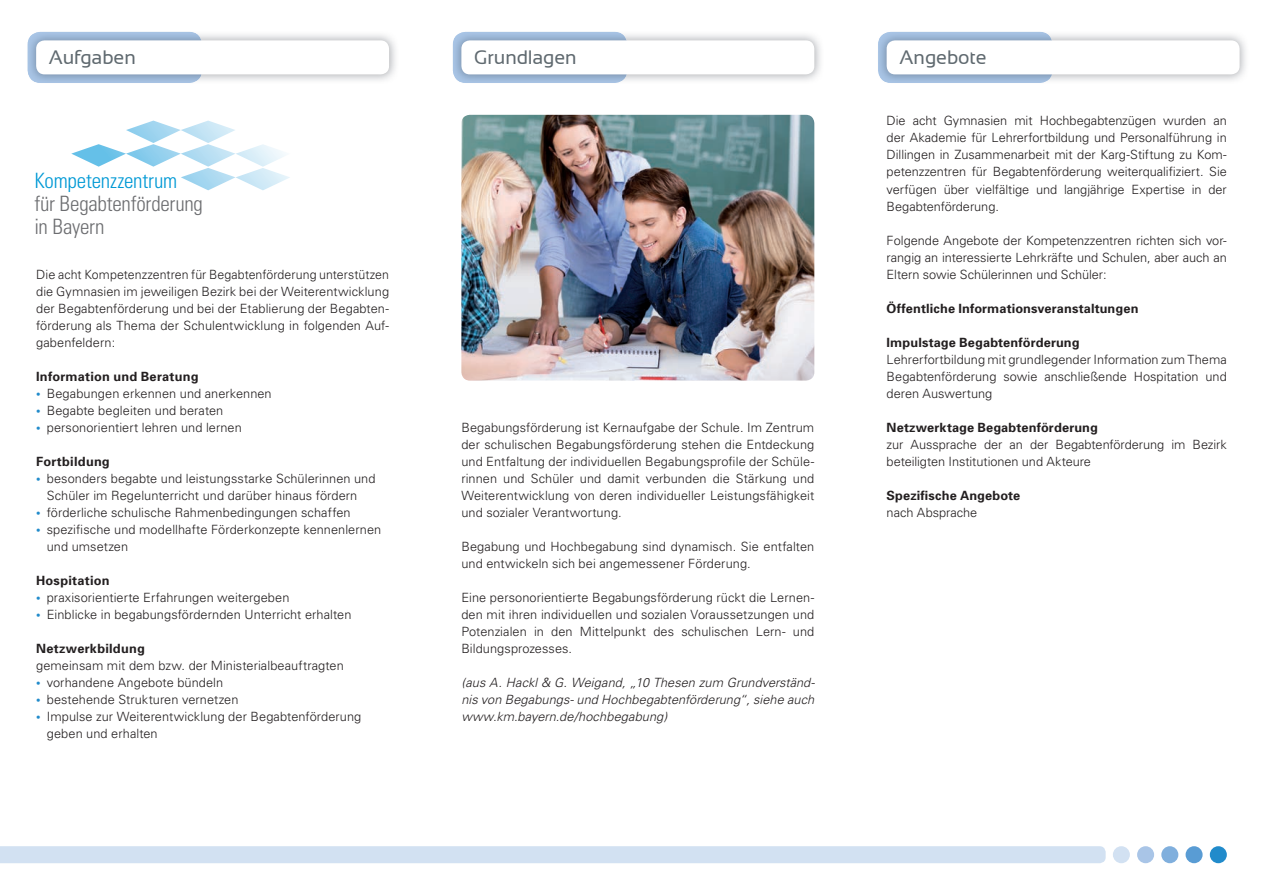
<style>
.page{position:relative;width:1263px;height:893px;background:#fff}
.page>*{position:absolute;margin:0;border:0;box-sizing:border-box;transform-origin:0 0}
.t1{font:300 condensed 21.15px/22.8px "Univers";letter-spacing:-.01em;color:#6c6d70}
.t2{font:300 condensed 21.15px "Univers";letter-spacing:-.01em;color:#0099d5}
.t3{font:19.5px "Sansation";letter-spacing:-.005em;color:#5f696f}
.t4{font:300 12.75px/17px "Univers";letter-spacing:.005em;color:#231f20;text-align:justify}
.t5{font:700 12.75px "Univers";letter-spacing:.015em;color:#231f20}
.t6{font:italic 300 12.75px/17px "Univers";letter-spacing:.005em;color:#231f20;text-align:justify}
.s1{font-weight:700;color:#218bcb}
</style>
<div class="page">
<div style="left:0;top:846px;width:1106px;height:17px;background:#d2e1f2"></div>
<div style="left:1210px;top:846px;width:17px;height:17px;background:#218bcb;border-radius:50%"></div>
<div style="left:1185px;top:846px;width:17px;height:17px;background:#599cd4;border-radius:50%"></div>
<div style="left:1137px;top:846px;width:17px;height:17px;background:#a9c5e7;border-radius:50%"></div>
<div style="left:1161px;top:846px;width:17px;height:17px;background:#80afdd;border-radius:50%"></div>
<div style="left:1113px;top:846px;width:17px;height:17px;background:#d2e1f2;border-radius:50%"></div>
<img style="left:28px;top:32px;width:174px;height:51px">
<div style="left:36px;top:40px;width:353px;height:34px;background:#fff;border-radius:9px"></div>
<img style="left:452px;top:31px;width:369px;height:50px">
<img style="left:453px;top:32px;width:174px;height:51px">
<div style="left:461px;top:40px;width:353px;height:34px;background:#fff;border-radius:9px"></div>
<img style="left:891px;top:31px;width:355px;height:50px">
<img style="left:878px;top:32px;width:174px;height:51px">
<div style="left:887px;top:40px;width:352px;height:34px;background:#fff;border-radius:9px"></div>
<img style="left:461px;top:115px;width:353px;height:266px">
<svg style="left:71px;top:121px;width:219px;height:69px"></svg>
<h2 class="t3" style="left:49px;top:47px;width:88px">Aufgaben</h2>
<h2 class="t3" style="left:474px;top:47px;width:104px">Grundlagen</h2>
<h2 class="t3" style="left:899px;top:47px;width:89px">Angebote</h2>
<h1 class="t2" style="left:34px;top:168px;width:144px">Kompetenzzentrum</h1>
<h1 class="t1" style="left:34px;top:192px;width:170px">für Begabtenförderung in Bayern</h1>
<p class="t4" style="left:36px;top:266px;width:354px">Die acht Kompetenzzentren für Begabtenförderung unterstützen die Gymnasien im jeweiligen Bezirk bei der Weiterentwicklung der Begabtenförderung und bei der Etablierung der Begabten&shy;förderung als Thema der Schulentwicklung in folgenden Auf&shy;gabenfeldern:</p>
<p class="t5" style="left:36px;top:368px;width:164px">Information und Beratung</p>
<p class="t4" style="left:36px;top:385px;width:237px"><span class="s1">•</span> Begabungen erkennen und anerkennen</p>
<p class="t4" style="left:36px;top:402px;width:189px"><span class="s1">•</span> Begabte begleiten und beraten</p>
<p class="t4" style="left:36px;top:419px;width:207px"><span class="s1">•</span> personorientiert lehren und lernen</p>
<p class="t5" style="left:36px;top:453px;width:75px">Fortbildung</p>
<p class="t4" style="left:36px;top:470px;width:341px;text-align:center"><span class="s1">•</span> besonders begabte und leistungsstarke Schülerinnen und<br>Schüler im Regelunterricht und darüber hinaus fördern</p>
<p class="t4" style="left:36px;top:504px;width:316px"><span class="s1">•</span> förderliche schulische Rahmenbedingungen schaffen</p>
<p class="t4" style="left:47px;top:521px;width:336px;text-indent:-11px"><span class="s1">•</span> spezifische und modellhafte Förderkonzepte kennenlernen und umsetzen</p>
<p class="t5" style="left:36px;top:572px;width:75px">Hospitation</p>
<p class="t4" style="left:36px;top:589px;width:255px"><span class="s1">•</span> praxisorientierte Erfahrungen weitergeben</p>
<p class="t4" style="left:36px;top:606px;width:317px"><span class="s1">•</span> Einblicke in begabungsfördernden Unterricht erhalten</p>
<p class="t5" style="left:36px;top:640px;width:110px">Netzwerkbildung</p>
<p class="t4" style="left:36px;top:657px;width:309px">gemeinsam mit dem bzw. der Ministerialbeauftragten</p>
<p class="t4" style="left:36px;top:674px;width:189px"><span class="s1">•</span> vorhandene Angebote bündeln</p>
<p class="t4" style="left:36px;top:691px;width:204px"><span class="s1">•</span> bestehende Strukturen vernetzen</p>
<p class="t4" style="left:47px;top:708px;width:316px;text-indent:-11px"><span class="s1">•</span> Impulse zur Weiterentwicklung der Begabtenförderung geben und erhalten</p>
<p class="t4" style="left:461px;top:419px;width:354px">Begabungsförderung ist Kernaufgabe der Schule. Im Zentrum der schulischen Begabungsförderung stehen die Entdeckung und Entfaltung der individuellen Begabungsprofile der Schüle&shy;rinnen und Schüler und damit verbunden die Stärkung und Weiterentwicklung von deren individueller Leistungsfähigkeit und sozialer Verantwortung.</p>
<p class="t4" style="left:461px;top:538px;width:354px">Begabung und Hochbegabung sind dynamisch. Sie entfalten und entwickeln sich bei angemessener Förderung.</p>
<p class="t4" style="left:461px;top:589px;width:354px">Eine personorientierte Begabungsförderung rückt die Lernen&shy;den mit ihren individuellen und sozialen Voraussetzungen und Potenzialen in den Mittelpunkt des schulischen Lern- und Bildungsprozesses.</p>
<p class="t6" style="left:461px;top:674px;width:355px">(aus A. Hackl &amp; G. Weigand, „10 Thesen zum Grundverständ&shy;nis von Begabungs- und Hochbegabtenförderung“, siehe auch www.km.bayern.de/hochbegabung)</p>
<p class="t4" style="left:887px;top:112px;width:342px">Die acht Gymnasien mit Hochbegabtenzügen wurden an der Akademie für Lehrerfortbildung und Personalführung in Dillingen in Zusammenarbeit mit der Karg-Stiftung zu Kom&shy;petenzzentren für Begabtenförderung weiterqualifiziert. Sie verfügen über vielfältige und langjährige Expertise in der Begabtenförderung.</p>
<p class="t4" style="left:887px;top:232px;width:342px">Folgende Angebote der Kompetenzzentren richten sich vor&shy;rangig an interessierte Lehrkräfte und Schulen, aber auch an Eltern sowie Schülerinnen und Schüler:</p>
<p class="t5" style="left:887px;top:300px;width:253px">Öffentliche Informationsveranstaltungen</p>
<p class="t5" style="left:887px;top:334px;width:194px">Impulstage Begabtenförderung</p>
<p class="t4" style="left:887px;top:351px;width:342px">Lehrerfortbildung mit grund legender Information zum Thema Begabtenförderung sowie anschließende Hospitation und deren Auswertung</p>
<p class="t5" style="left:887px;top:419px;width:213px">Netzwerktage Begabtenförderung</p>
<p class="t4" style="left:887px;top:436px;width:342px">zur Aussprache der an der Begabtenförderung im Bezirk beteiligten Institutionen und Akteure</p>
<p class="t5" style="left:887px;top:487px;width:135px">Spezifische Angebote</p>
<p class="t4" style="left:887px;top:504px;width:92px">nach Absprache</p>
</div>
